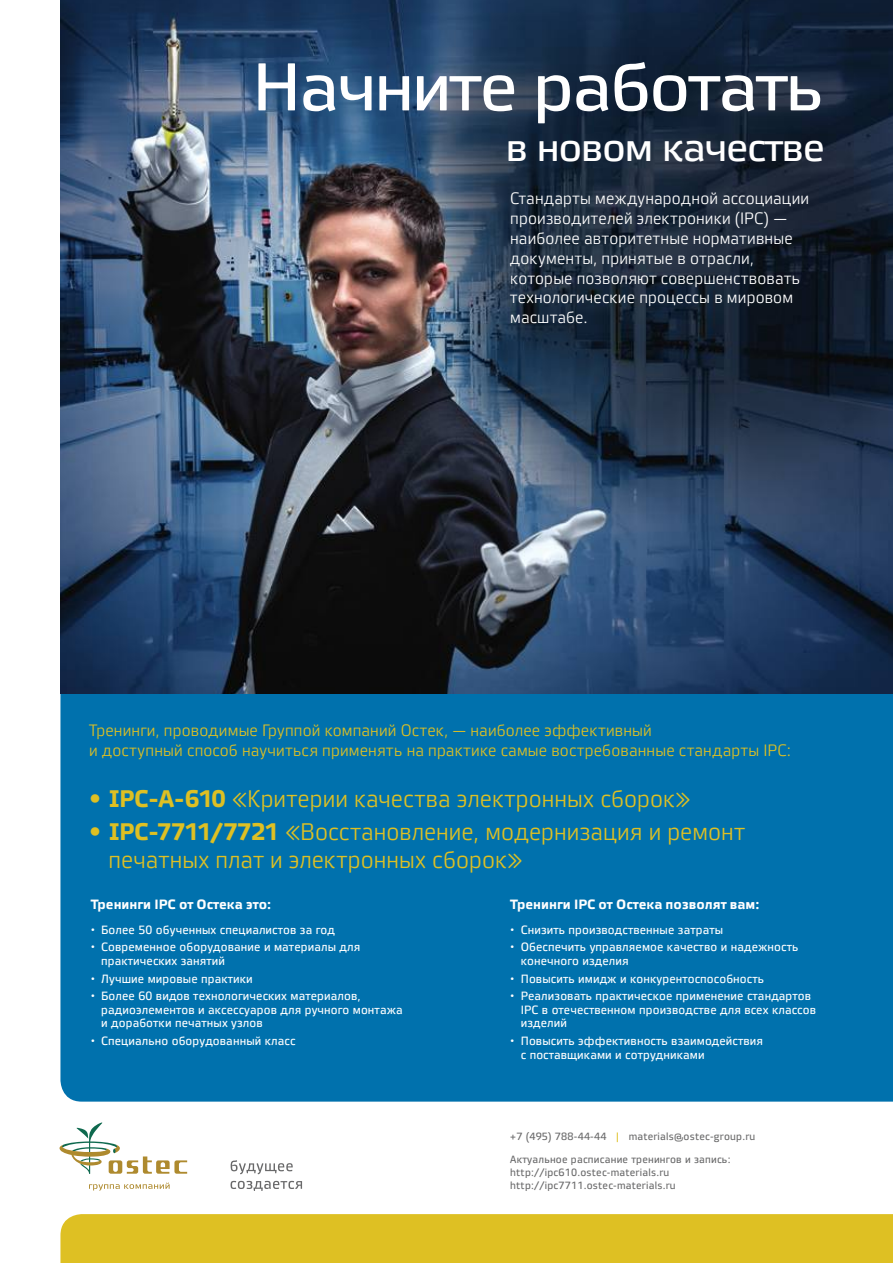
<style>
.page{position:relative;width:893px;height:1263px;background:#fff}
.page>*{position:absolute;margin:0;border:0;box-sizing:border-box;transform-origin:0 0}
.t1{font:67.5px "Vida 32 Pro";letter-spacing:-.03em;color:#fff;scale:1.08 1}
.t2{font:39px "Vida 32 Pro";letter-spacing:-.03em;color:#fff;scale:1.08 1}
.t3{font:24px/28.8px "Vida 31 Pro";letter-spacing:.005em;color:#dec023}
.t4{font:16.5px/19.8px "Vida 31 Pro";letter-spacing:.01em;color:#fff}
.t5{font:16.5px/19.8px "Vida 31 Pro";letter-spacing:.01em;color:#dec023}
.t6{font:700 13.5px "Vida 32 Pro";color:#fff}
.t7{font:12px/13.5px "Vida 32 Pro";letter-spacing:.01em;color:#fff}
.t8{font:10.5px/23.1px "Vida 32 Pro";letter-spacing:.02em;color:#69696a}
.s1{font-family:"Helvetica Neue LTCYR"}
.s2{font-family:"Vida Mono 32 Pro";font-weight:700}
.s3{font-family:"Helvetica"}
.s4{color:#dec023}
</style>
<div class="page">
<div style="left:60px;top:693px;width:833px;height:408px;background:#0071ad"></div>
<img style="left:60px;top:0;width:833px;height:693px">
<svg style="left:89px;top:1182px;width:81px;height:8px"></svg>
<svg style="left:60px;top:1122px;width:127px;height:52px"></svg>
<svg style="left:231px;top:1160px;width:62px;height:14px"></svg>
<svg style="left:231px;top:1181px;width:71px;height:10px"></svg>
<div style="left:60px;top:1214px;width:833px;height:49px;background:#dec023"></div>
<h1 class="t1" style="left:252px;top:38px;width:531px">Начните работать</h1>
<h2 class="t2" style="left:506px;top:119px;width:297px">в новом качестве</h2>
<h3 class="t4" style="left:510px;top:188px;width:300px">Стандарты международной ассоциации производителей электроники (IPC) — наиболее авторитетные нормативные документы, принятые в отрасли, которые позволяют совершенствовать технологические процессы в мировом масштабе.</h3>
<h3 class="t5" style="left:89px;top:720px;width:703px">Тренинги, проводимые Группой компаний Остек, — наиболее эффективный<br>и доступный способ научиться применять на практике самые востребованные стандарты IPC:</h3>
<h3 class="t3" style="left:89px;top:783px;width:603px"><span class="s1">•</span> <span class="s2">IPC-A-610</span> «Критерии качества электронных сборок»</h3>
<h3 class="t3" style="left:109px;top:816px;width:638px;text-indent:-19px"><span class="s1">•</span> <span class="s2">IPC-7711/7721</span> «Восстановление, модернизация и ремонт печатных плат и электронных сборок»</h3>
<p class="t6" style="left:91px;top:894px;width:182px">Тренинги IPC от Остека это:</p>
<p class="t6" style="left:510px;top:894px;width:251px">Тренинги IPC от Остека позволят вам:</p>
<p class="t7" style="left:91px;top:922px;width:246px"><span class="s3">•</span> Более 50 обученных специалистов за год</p>
<p class="t7" style="left:101px;top:940px;width:261px;text-indent:-10px"><span class="s3">•</span> Современное оборудование и материалы для практических занятий</p>
<p class="t7" style="left:91px;top:971px;width:164px"><span class="s3">•</span> Лучшие мировые практики</p>
<p class="t7" style="left:101px;top:989px;width:303px;text-indent:-10px"><span class="s3">•</span> Более 60 видов технологических материалов, радиоэлементов и аксессуаров для ручного монтажа и доработки печатных узлов</p>
<p class="t7" style="left:91px;top:1034px;width:206px"><span class="s3">•</span> Специально оборудованный класс</p>
<p class="t7" style="left:510px;top:922px;width:214px"><span class="s3">•</span> Снизить производственные затраты</p>
<p class="t7" style="left:521px;top:940px;width:279px;text-indent:-10px"><span class="s3">•</span> Обеспечить управляемое качество и надежность конечного изделия</p>
<p class="t7" style="left:510px;top:971px;width:255px"><span class="s3">•</span> Повысить имидж и конкурентоспособность</p>
<p class="t7" style="left:521px;top:989px;width:297px;text-indent:-10px"><span class="s3">•</span> Реализовать практическое применение стандартов<br>IPC в отечественном производстве для всех классов изделий</p>
<p class="t7" style="left:521px;top:1034px;width:244px;text-indent:-10px"><span class="s3">•</span> Повысить эффективность взаимодействия с поставщиками и сотрудниками</p>
<p class="t8" style="left:510px;top:1125px;width:247px">+7 (495) 788-44-44 <span class="s4">|</span> materials@ostec-group.ru<br>Актуальное расписание тренингов и запись:</p>
<p class="t8" style="left:510px;top:1165px;width:167px;line-height:12.6px">http://ipc610.ostec-materials.ru http://ipc7711.ostec-materials.ru</p>
</div>
